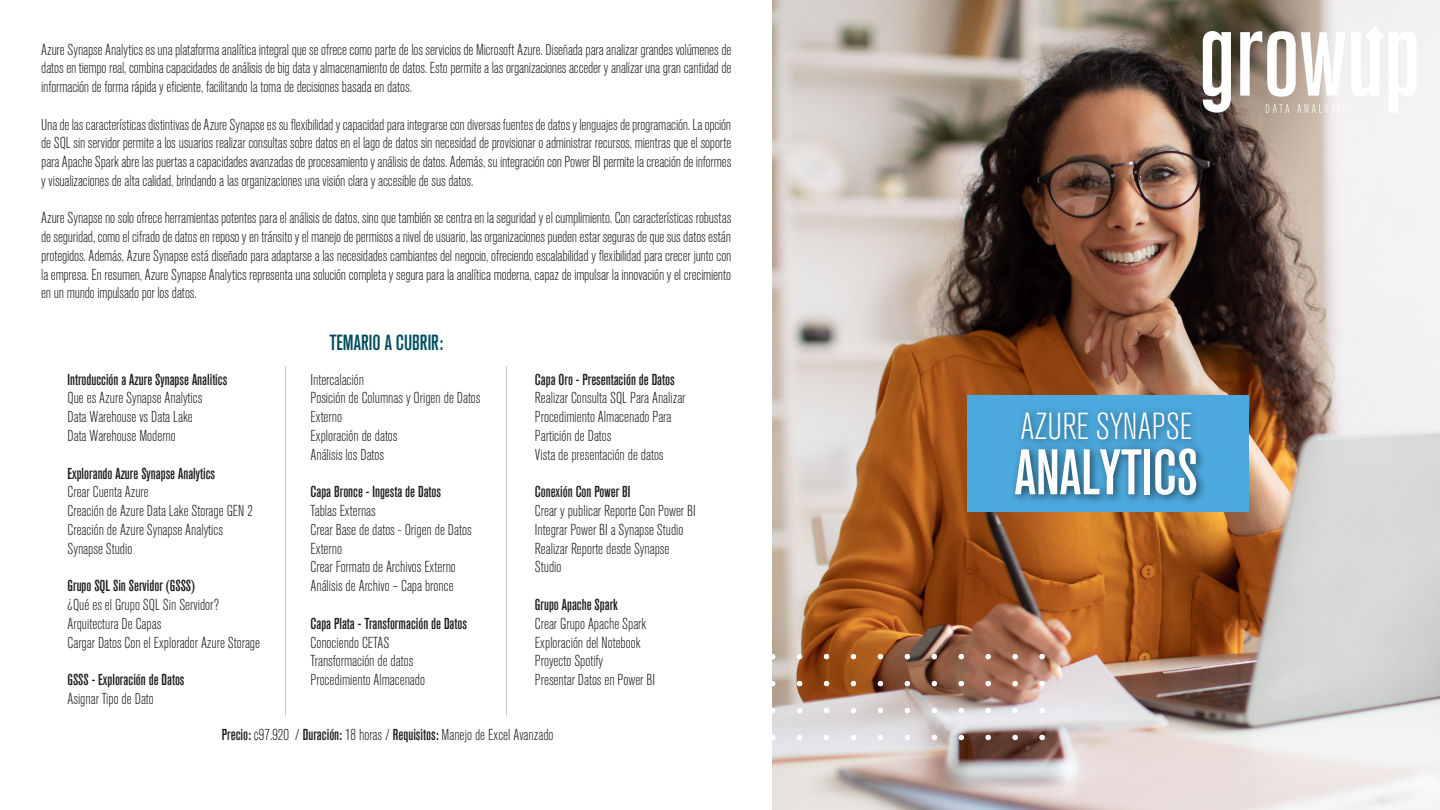
<style>
.page{position:relative;width:1440px;height:810px;background:#fff}
.page>*{position:absolute;margin:0;border:0;box-sizing:border-box;transform-origin:0 0}
.t1{font:63.75px "Akzidenz Grotesk BQ Md Cnd Alt";color:#fff}
.t2{font:300 condensed 37.28px "Akzidenz Grotesk BQ";color:#fff}
.t3{font:500 condensed 21.75px "Akzidenz Grotesk BQ";color:#004e5d}
.t4{font:300 condensed 15.75px/18.8px "Akzidenz Grotesk BQ";color:#1d1d1b}
.t5{font:500 condensed 15.75px "Akzidenz Grotesk BQ";color:#1d1d1b}
.s1{font-family:"Akzidenz Grotesk BQ Md Cnd Alt";font-weight:400;font-stretch:normal}
</style>
<div class="page">
<img style="left:772px;top:1px;width:668px;height:809px">
<svg style="left:772px;top:654px;width:3px;height:5px"></svg>
<svg style="left:772px;top:681px;width:3px;height:5px"></svg>
<svg style="left:772px;top:708px;width:3px;height:5px"></svg>
<svg style="left:772px;top:735px;width:3px;height:5px"></svg>
<svg style="left:797px;top:654px;width:5px;height:5px"></svg>
<svg style="left:797px;top:681px;width:5px;height:5px"></svg>
<svg style="left:797px;top:708px;width:5px;height:5px"></svg>
<svg style="left:797px;top:735px;width:5px;height:5px"></svg>
<svg style="left:824px;top:654px;width:5px;height:5px"></svg>
<svg style="left:824px;top:681px;width:5px;height:5px"></svg>
<svg style="left:824px;top:708px;width:5px;height:5px"></svg>
<svg style="left:824px;top:735px;width:5px;height:5px"></svg>
<svg style="left:851px;top:654px;width:5px;height:5px"></svg>
<svg style="left:851px;top:681px;width:5px;height:5px"></svg>
<svg style="left:851px;top:708px;width:5px;height:5px"></svg>
<svg style="left:851px;top:735px;width:5px;height:5px"></svg>
<svg style="left:878px;top:654px;width:5px;height:5px"></svg>
<svg style="left:878px;top:681px;width:5px;height:5px"></svg>
<svg style="left:878px;top:708px;width:5px;height:5px"></svg>
<svg style="left:878px;top:735px;width:5px;height:5px"></svg>
<svg style="left:905px;top:654px;width:5px;height:5px"></svg>
<svg style="left:905px;top:681px;width:5px;height:5px"></svg>
<svg style="left:905px;top:708px;width:5px;height:5px"></svg>
<svg style="left:905px;top:735px;width:5px;height:5px"></svg>
<svg style="left:932px;top:654px;width:5px;height:5px"></svg>
<svg style="left:932px;top:681px;width:5px;height:5px"></svg>
<svg style="left:932px;top:708px;width:5px;height:5px"></svg>
<svg style="left:932px;top:735px;width:5px;height:5px"></svg>
<svg style="left:959px;top:654px;width:5px;height:5px"></svg>
<svg style="left:959px;top:681px;width:5px;height:5px"></svg>
<svg style="left:959px;top:708px;width:5px;height:5px"></svg>
<svg style="left:959px;top:735px;width:5px;height:5px"></svg>
<svg style="left:986px;top:654px;width:5px;height:5px"></svg>
<svg style="left:986px;top:681px;width:5px;height:5px"></svg>
<svg style="left:986px;top:708px;width:5px;height:5px"></svg>
<svg style="left:986px;top:735px;width:5px;height:5px"></svg>
<svg style="left:1013px;top:654px;width:5px;height:5px"></svg>
<svg style="left:1013px;top:681px;width:5px;height:5px"></svg>
<svg style="left:1013px;top:708px;width:5px;height:5px"></svg>
<svg style="left:1013px;top:735px;width:5px;height:5px"></svg>
<svg style="left:1040px;top:654px;width:5px;height:5px"></svg>
<svg style="left:1040px;top:681px;width:5px;height:5px"></svg>
<svg style="left:1040px;top:708px;width:5px;height:5px"></svg>
<svg style="left:1040px;top:735px;width:5px;height:5px"></svg>
<div style="left:968px;top:395px;width:282px;height:117px;background:#4ca9de"></div>
<img style="left:1005px;top:410px;width:206px;height:111px">
<svg style="left:1203px;top:31px;width:28px;height:82px"></svg>
<svg style="left:1240px;top:26px;width:177px;height:87px"></svg>
<p class="t4" style="left:41px;top:40px;width:692px;text-align:justify">Azure Synapse Analytics es una plataforma analítica integral que se ofrece como parte de los servicios de Microsoft Azure. Diseñada para analizar grandes volúmenes de datos en tiempo real, combina capacidades de análisis de big data y almacenamiento de datos. Esto permite a las organizaciones acceder y analizar una gran cantidad de información de forma rápida y eficiente, facilitando la toma de decisiones basada en datos.</p>
<p class="t4" style="left:41px;top:115px;width:692px;text-align:justify">Una de las características distintivas de Azure Synapse es su flexibilidad y capacidad para integrarse con diversas fuentes de datos y lenguajes de programación. La opción de SQL sin servidor permite a los usuarios realizar consultas sobre datos en el lago de datos sin necesidad de provisionar o administrar recursos, mientras que el soporte para Apache Spark abre las puertas a capacidades avanzadas de procesamiento y análisis de datos. Además, su integración con Power BI permite la creación de informes y visualizaciones de alta calidad, brindando a las organizaciones una visión clara y accesible de sus datos.</p>
<p class="t4" style="left:41px;top:209px;width:692px;text-align:justify">Azure Synapse no solo ofrece herramientas potentes para el análisis de datos, sino que también se centra en la seguridad y el cumplimiento. Con características robustas de seguridad, como el cifrado de datos en reposo y en tránsito y el manejo de permisos a nivel de usuario, las organizaciones pueden estar seguras de que sus datos están protegidos. Además, Azure Synapse está diseñado para adaptarse a las necesidades cambiantes del negocio, ofreciendo escalabilidad y flexibilidad para crecer junto con la empresa. En resumen, Azure Synapse Analytics representa una solución completa y segura para la analítica moderna, capaz de impulsar la innovación y el crecimiento en un mundo impulsado por los datos.</p>
<p class="t5" style="left:68px;top:370px;width:161px">Introducción a Azure Synapse Analitics</p>
<p class="t4" style="left:68px;top:389px;width:136px">Que es Azure Synapse Analytics<br>Data Warehouse vs Data Lake<br>Data Warehouse Moderno</p>
<p class="t5" style="left:68px;top:464px;width:149px">Explorando Azure Synapse Analytics</p>
<p class="t4" style="left:68px;top:483px;width:187px">Crear Cuenta Azure<br>Creación de Azure Data Lake Storage GEN 2<br>Creación de Azure Synapse Analytics<br>Synapse Studio</p>
<p class="t5" style="left:68px;top:577px;width:129px">Grupo SQL Sin Servidor (GSSS)</p>
<p class="t4" style="left:68px;top:596px;width:194px">¿Qué es el Grupo SQL Sin Servidor?<br>Arquitectura De Capas<br>Cargar Datos Con el Explorador Azure Storage</p>
<p class="t5" style="left:68px;top:671px;width:119px">GSSS - Exploración de Datos</p>
<p class="t4" style="left:68px;top:690px;width:88px">Asignar Tipo de Dato</p>
<h3 class="t3" style="left:329px;top:330px;width:115px">TEMARIO A CUBRIR:</h3>
<p class="t4" style="left:311px;top:370px;width:171px">Intercalación<br>Posición de Columnas y Origen de Datos<br>Externo<br>Exploración de datos<br>Análisis los Datos</p>
<p class="t5" style="left:311px;top:483px;width:132px">Capa Bronce - Ingesta de Datos</p>
<p class="t4" style="left:311px;top:502px;width:163px">Tablas Externas<br>Crear Base de datos - Origen de Datos<br>Externo<br>Crear Formato de Archivos Externo<br>Análisis de Archivo – Capa bronce</p>
<p class="t5" style="left:311px;top:614px;width:158px">Capa Plata - Transformación de Datos</p>
<p class="t4" style="left:311px;top:633px;width:116px">Conociendo CETAS<br>Transformación de datos<br>Procedimiento Almacenado</p>
<p class="t5" style="left:535px;top:370px;width:141px">Capa Oro - Presentación de Datos</p>
<p class="t4" style="left:535px;top:389px;width:152px">Realizar Consulta SQL Para Analizar<br>Procedimiento Almacenado Para<br>Partición de Datos<br>Vista de presentación de datos</p>
<p class="t5" style="left:535px;top:483px;width:97px">Conexión Con Power BI</p>
<p class="t4" style="left:535px;top:502px;width:162px">Crear y publicar Reporte Con Power BI<br>Integrar Power BI a Synapse Studio<br>Realizar Reporte desde Synapse<br>Studio</p>
<p class="t5" style="left:535px;top:596px;width:84px">Grupo Apache Spark</p>
<p class="t4" style="left:535px;top:615px;width:122px">Crear Grupo Apache Spark<br>Exploración del Notebook<br>Proyecto Spotify<br>Presentar Datos en Power BI</p>
<p class="t4" style="left:222px;top:726px;width:333px"><span class="s1">Precio:</span> ¢97.920 / <span class="s1">Duración:</span> 18 horas / <span class="s1">Requisitos:</span> Manejo de Excel Avanzado</p>
<h2 class="t2" style="left:1020px;top:406px;width:173px">AZURE SYNAPSE</h2>
<h1 class="t1" style="left:1015px;top:436px;width:185px">ANALYTICS</h1>
</div>
